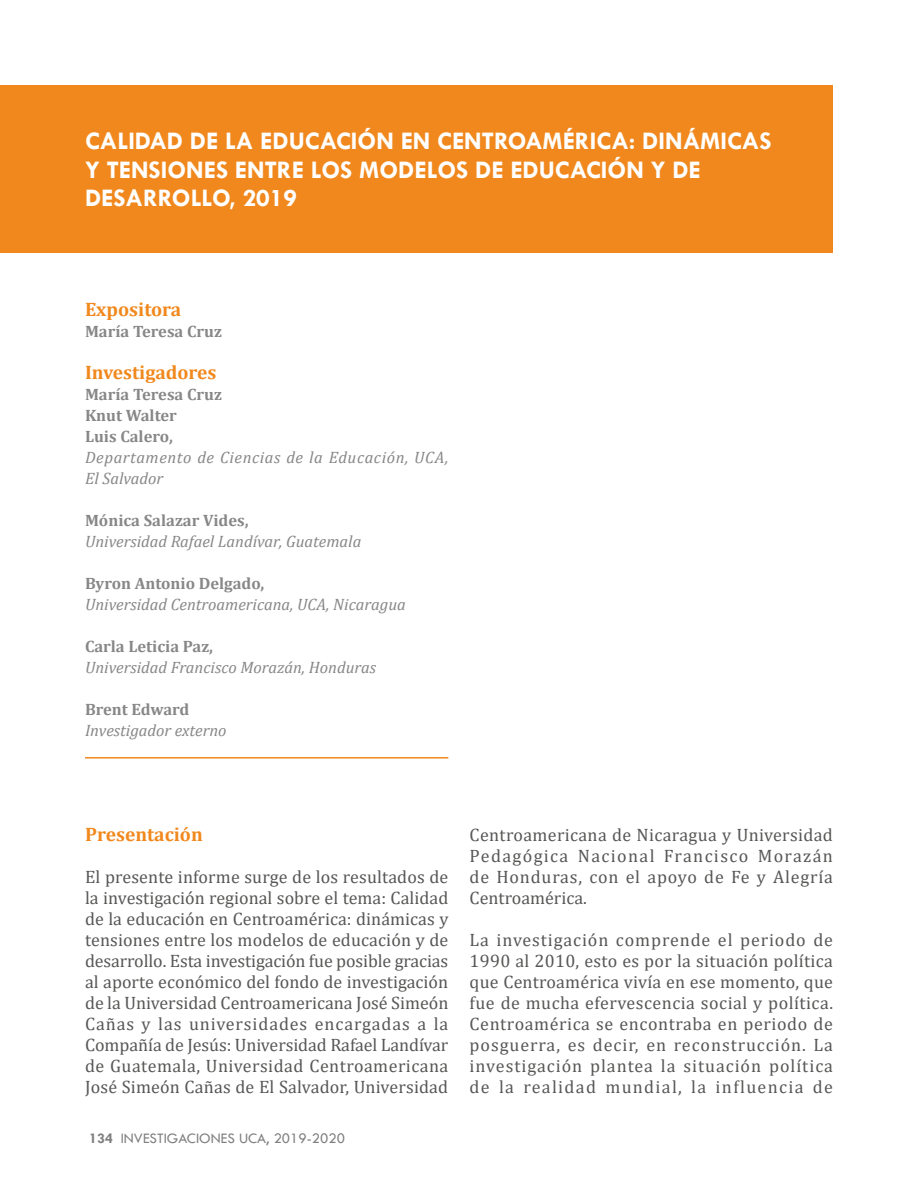
<style>
.page{position:relative;width:918px;height:1188px;background:#fff}
.page>*{position:absolute;margin:0;border:0;box-sizing:border-box;transform-origin:0 0}
.t1{font:700 25.5px/28.5px "Tw Cen";color:#fff}
.t2{font:700 19.5px "Cambria";color:#f1881d}
.t3{font:18px/21px "Cambria";letter-spacing:.045em;color:#575756;text-align:justify}
.t4{font:italic 16.5px "Cambria";color:#878787}
.t5{font:700 16.5px/21px "Cambria";color:#878787}
.t6{font:italic 16.5px/21px "Cambria";letter-spacing:.035em;color:#878787}
.t7{font:15px "Tw Cen";color:#808080}
.s1{font-weight:700}
</style>
<div class="page">
<div style="left:0;top:85px;width:833px;height:168px;background:#f1881d"></div>
<hr style="left:85px;top:757px;width:363px;height:2px;background:#f1881d">
<h1 class="t1" style="left:85px;top:126px;width:688px">CALIDAD DE LA EDUCACIÓN EN CENTROAMÉRICA: DINÁMICAS<br>Y TENSIONES ENTRE LOS MODELOS DE EDUCACIÓN Y DE<br>DESARROLLO, 2019</h1>
<p class="t2" style="left:85px;top:296px;width:98px">Expositora</p>
<p class="t5" style="left:85px;top:320px;width:138px">María Teresa Cruz</p>
<p class="t2" style="left:85px;top:359px;width:133px">Investigadores</p>
<p class="t5" style="left:85px;top:383px;width:138px">María Teresa Cruz<br>Knut Walter<br>Luis Calero,</p>
<p class="t6" style="left:85px;top:446px;width:365px">Departamento de Ciencias de la Educación, UCA,<br>El Salvador</p>
<p class="t5" style="left:85px;top:509px;width:165px">Mónica Salazar Vides,</p>
<p class="t4" style="left:85px;top:530px;width:278px">Universidad Rafael Landívar, Guatemala</p>
<p class="t5" style="left:85px;top:572px;width:181px">Byron Antonio Delgado,</p>
<p class="t4" style="left:85px;top:593px;width:322px">Universidad Centroamericana, UCA, Nicaragua</p>
<p class="t5" style="left:85px;top:635px;width:130px">Carla Leticia Paz,</p>
<p class="t4" style="left:85px;top:656px;width:293px">Universidad Francisco Morazán, Honduras</p>
<p class="t5" style="left:85px;top:698px;width:106px">Brent Edward</p>
<p class="t4" style="left:85px;top:719px;width:143px">Investigador externo</p>
<p class="t2" style="left:85px;top:821px;width:119px">Presentación</p>
<p class="t3" style="left:85px;top:866px;width:365px">El presente informe surge de los resultados de la investigación regional sobre el tema: Calidad de la educación en Centroamérica: dinámicas y tensiones entre los modelos de educación y de desarrollo. Esta investigación fue posible gracias al aporte económico del fondo de investigación de la Universidad Centroamericana José Simeón Cañas y las universidades encargadas a la Compañía de Jesús: Universidad Rafael Landívar de Guatemala, Universidad Centroamericana José Simeón Cañas de El Salvador, Universidad</p>
<p class="t7" style="left:89px;top:1129px;width:257px"><span class="s1">134</span> INVESTIGACIONES UCA, 2019-2020</p>
<p class="t3" style="left:470px;top:824px;width:365px">Centroamericana de Nicaragua y Universidad Pedagógica Nacional Francisco Morazán de Honduras, con el apoyo de Fe y Alegría Centroamérica.</p>
<p class="t3" style="left:470px;top:929px;width:365px">La investigación comprende el periodo de 1990 al 2010, esto es por la situación política que Centroamérica vivía en ese momento, que fue de mucha efervescencia social y política.<br>Centroamérica se encontraba en periodo de posguerra, es decir, en reconstrucción. La investigación plantea la situación política de la realidad mundial, la influencia de</p>
</div>
